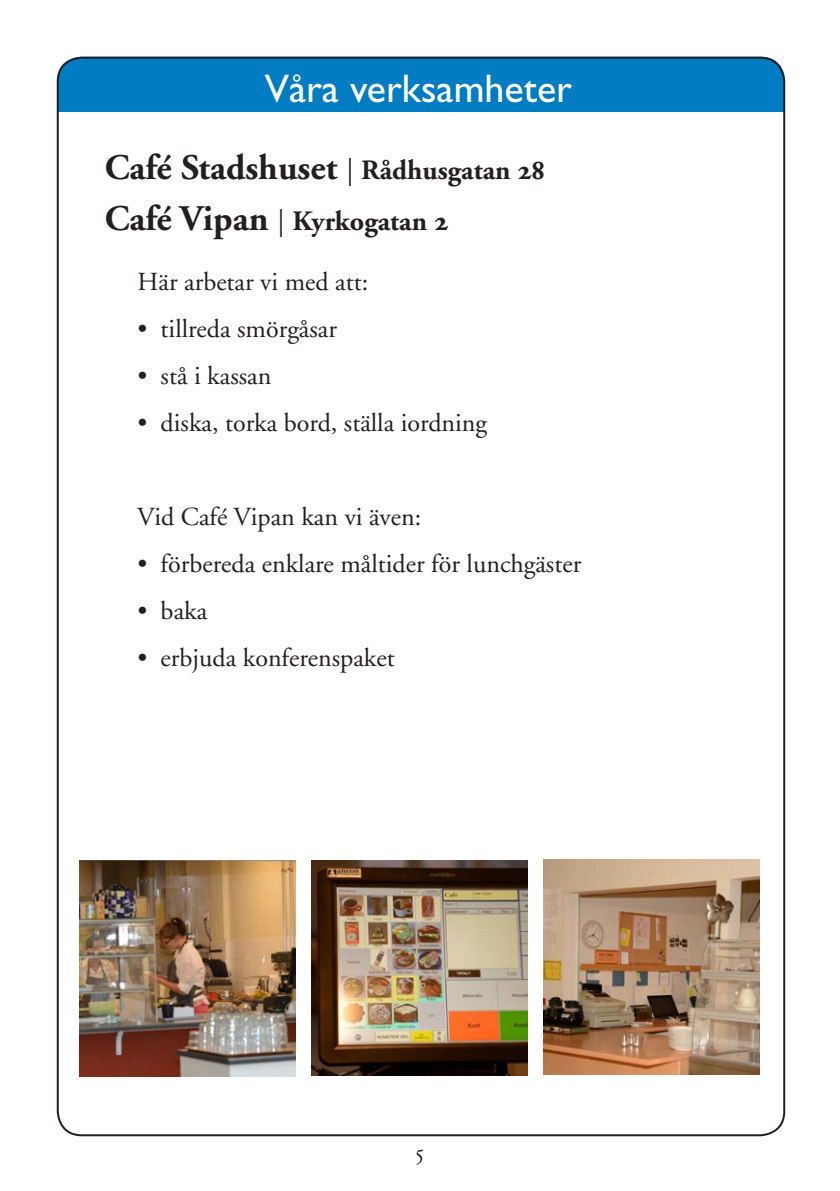
<style>
.page{position:relative;width:840px;height:1191px;background:#fff}
.page>*{position:absolute;margin:0;border:0;box-sizing:border-box;transform-origin:0 0}
.Annons_-_rubrik{font:40px "Gill Sans";color:#fff}
.Brödtext{font:700 36px "Adobe Garamond";color:#231f20}
.Brödtext-2{font:700 28px "Adobe Garamond";color:#231f20}
.Brödtext-3{font:26px "Adobe Garamond";color:#231f20}
.s1{font-weight:400;font-size:28px}
.s2{font-size:28px}
.s3{font-family:"Adobe Garamond Exp";font-size:28px}
.s4{font-size:36px}
.s5{font-weight:400}
.s6{font-family:"Adobe Garamond Exp"}
</style>
<div class="page">
<div style="left:57px;top:57px;width:727px;height:88px;background:#007cc2;border-radius:24px"></div>
<div style="left:52px;top:112px;width:737px;height:51px;background:#fff"></div>
<img style="left:311px;top:860px;width:216px;height:215px">
<img style="left:543px;top:859px;width:216px;height:216px">
<img style="left:79px;top:860px;width:216px;height:216px">
<p class="Annons_-_rubrik" style="left:265px;top:66px;width:308px">Våra verksamheter</p>
<p class="Brödtext" style="left:105px;top:148px;width:441px">Café Stadshuset <span class="s1">|</span> <span class="s2">Rådhusgatan</span> <span class="s3">28</span></p>
<p class="Brödtext-2" style="left:105px;top:206px;width:344px"><span class="s4">Café Vipan</span> <span class="s5">|</span> Kyrkogatan <span class="s6">2</span></p>
<p class="Brödtext-3" style="left:137px;top:268px;width:232px">Här arbetar vi med att:</p>
<p class="Brödtext-3" style="left:137px;top:315px;width:201px">• tillreda smörgåsar</p>
<p class="Brödtext-3" style="left:137px;top:362px;width:135px">• stå i kassan</p>
<p class="Brödtext-3" style="left:137px;top:409px;width:351px">• diska, torka bord, ställa iordning</p>
<p class="Brödtext-3" style="left:137px;top:503px;width:285px">Vid Café Vipan kan vi även:</p>
<p class="Brödtext-3" style="left:137px;top:550px;width:445px">• förbereda enklare måltider för lunchgäster</p>
<p class="Brödtext-3" style="left:137px;top:597px;width:71px">• baka</p>
<p class="Brödtext-3" style="left:137px;top:644px;width:259px">• erbjuda konferenspaket</p>
</div>
